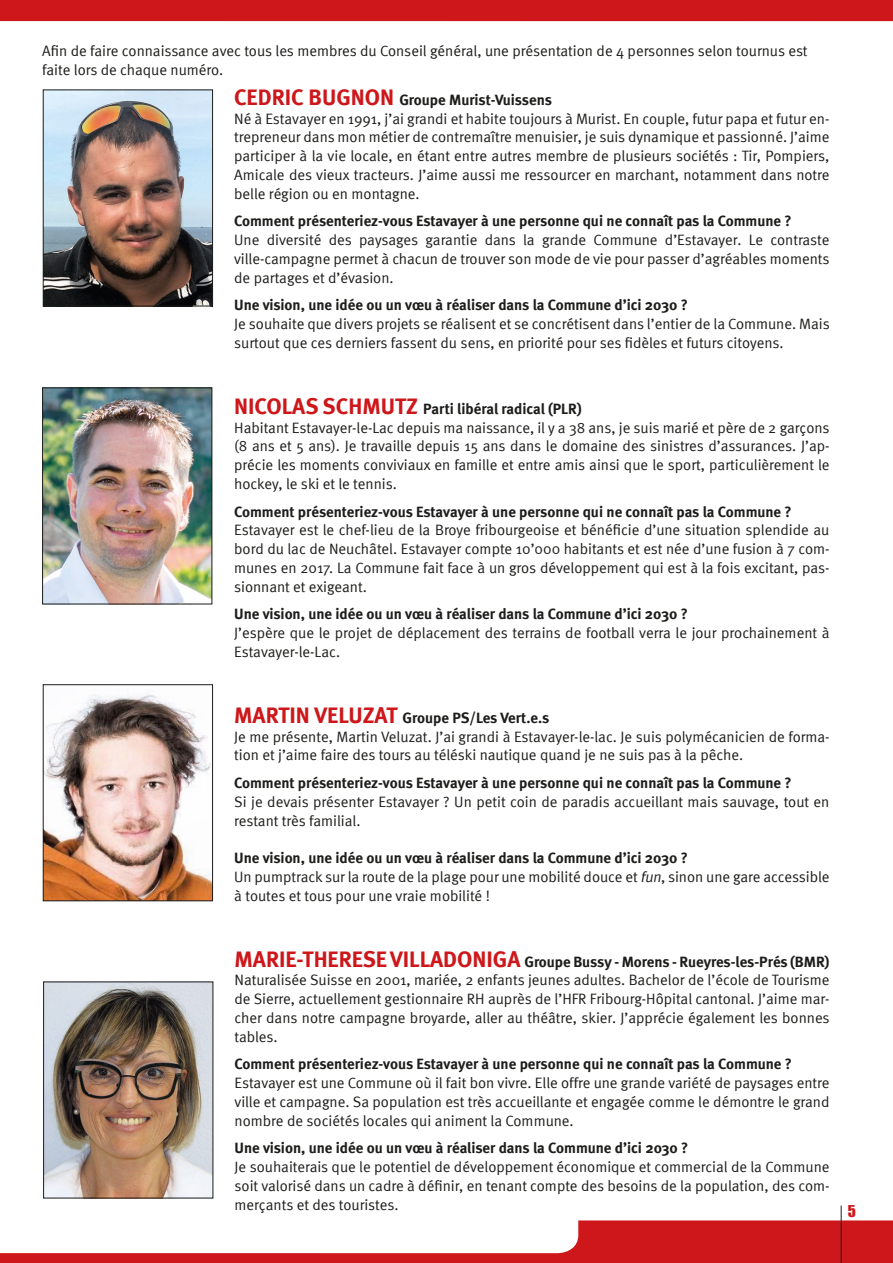
<style>
.page{position:relative;width:893px;height:1263px;background:#fff}
.page>*{position:absolute;margin:0;border:0;box-sizing:border-box;transform-origin:0 0}
.t1{font:15px/18.8px "Meta Normal";color:#1d1d1b;text-align:justify}
.t2{font:700 15px "Meta";color:#1d1d1b}
.t3{font:15px "Impact";color:#cd171a}
.s1{font-size:22.5px;color:#cd171a}
.s2{font-style:italic}
</style>
<div class="page">
<img style="left:45px;top:92px;width:166px;height:212px">
<div style="left:43px;top:90px;width:170px;height:216px;border:1px solid #1d1d1b"></div>
<img style="left:44px;top:389px;width:166px;height:213px">
<div style="left:42px;top:387px;width:170px;height:217px;border:1px solid #1d1d1b"></div>
<div style="left:0;top:0;width:893px;height:22px;background:#cd171a"></div>
<svg style="left:0;top:1220px;width:893px;height:43px"></svg>
<hr style="left:841px;top:1205px;width:1px;height:58px;background:#1d1d1b">
<img style="left:45px;top:983px;width:166px;height:213px">
<img style="left:45px;top:694px;width:166px;height:205px">
<div style="left:43px;top:684px;width:170px;height:217px;border:1px solid #1d1d1b"></div>
<p class="t1" style="left:42px;top:41px;width:767px">Afin de faire connaissance avec tous les membres du Conseil général, une présentation de 4 personnes selon tournus est faite lors de chaque numéro.</p>
<p class="t2" style="left:234px;top:91px;width:319px"><span class="s1">CEDRIC BUGNON</span> Groupe Murist-Vuissens</p>
<p class="t1" style="left:234px;top:109px;width:597px">Né à Estavayer en 1991, j’ai grandi et habite toujours à Murist. En couple, futur papa et futur en&shy;trepreneur dans mon métier de contremaître menuisier, je suis dynamique et passionné. J’aime participer à la vie locale, en étant entre autres membre de plusieurs sociétés : Tir, Pompiers, Amicale des vieux tracteurs. J’aime aussi me ressourcer en marchant, notamment dans notre belle région ou en montagne.</p>
<p class="t2" style="left:234px;top:212px;width:559px">Comment présenteriez-vous Estavayer à une personne qui ne connaît pas la Commune ?</p>
<p class="t1" style="left:234px;top:230px;width:597px">Une diversité des paysages garantie dans la grande Commune d’Estavayer. Le contraste ville-campagne permet à chacun de trouver son mode de vie pour passer d’agréables moments de partages et d’évasion.</p>
<p class="t2" style="left:234px;top:296px;width:455px">Une vision, une idée ou un vœu à réaliser dans la Commune d’ici 2030 ?</p>
<p class="t1" style="left:234px;top:314px;width:597px">Je souhaite que divers projets se réalisent et se concrétisent dans l’entier de la Commune. Mais surtout que ces derniers fassent du sens, en priorité pour ses fidèles et futurs citoyens.</p>
<p class="t2" style="left:234px;top:400px;width:349px"><span class="s1">NICOLAS SCHMUTZ</span> Parti libéral radical (PLR)</p>
<p class="t1" style="left:234px;top:418px;width:597px">Habitant Estavayer-le-Lac depuis ma naissance, il y a 38 ans, je suis marié et père de 2 garçons (8 ans et 5 ans). Je travaille depuis 15 ans dans le domaine des sinistres d’assurances. J’ap&shy;précie les moments conviviaux en famille et entre amis ainsi que le sport, particulièrement le hockey, le ski et le tennis.</p>
<p class="t2" style="left:234px;top:502px;width:559px">Comment présenteriez-vous Estavayer à une personne qui ne connaît pas la Commune ?</p>
<p class="t1" style="left:234px;top:520px;width:597px">Estavayer est le chef-lieu de la Broye fribourgeoise et bénéficie d’une situation splendide au bord du lac de Neuchâtel. Estavayer compte 10’000 habitants et est née d’une fusion à 7 com&shy;munes en 2017. La Commune fait face à un gros développement qui est à la fois excitant, pas&shy;sionnant et exigeant.</p>
<p class="t2" style="left:234px;top:605px;width:455px">Une vision, une idée ou un vœu à réaliser dans la Commune d’ici 2030 ?</p>
<p class="t1" style="left:234px;top:623px;width:597px">J’espère que le projet de déplacement des terrains de football verra le jour prochainement à<br>Estavayer-le-Lac.</p>
<p class="t2" style="left:234px;top:709px;width:317px"><span class="s1">MARTIN VELUZAT</span> Groupe PS/Les Vert.e.s</p>
<p class="t1" style="left:234px;top:727px;width:597px">Je me présente, Martin Veluzat. J’ai grandi à Estavayer-le-lac. Je suis polymécanicien de forma&shy;tion et j’aime faire des tours au téléski nautique quand je ne suis pas à la pêche.</p>
<p class="t2" style="left:234px;top:774px;width:559px">Comment présenteriez-vous Estavayer à une personne qui ne connaît pas la Commune ?</p>
<p class="t1" style="left:234px;top:792px;width:597px">Si je devais présenter Estavayer ? Un petit coin de paradis accueillant mais sauvage, tout en restant très familial.</p>
<p class="t2" style="left:234px;top:849px;width:455px">Une vision, une idée ou un vœu à réaliser dans la Commune d’ici 2030 ?</p>
<p class="t1" style="left:234px;top:867px;width:597px">Un pumptrack sur la route de la plage pour une mobilité douce et <span class="s2">fun</span>, sinon une gare accessible à toutes et tous pour une vraie mobilité !</p>
<p class="t2" style="left:235px;top:952px;width:596px"><span class="s1">MARIE-THERESE VILLADONIGA</span> Groupe Bussy - Morens - Rueyres-les-Prés (BMR)</p>
<p class="t1" style="left:235px;top:970px;width:597px">Naturalisée Suisse en 2001, mariée, 2 enfants jeunes adultes. Bachelor de l’école de Tourisme de Sierre, actuellement gestionnaire RH auprès de l’HFR Fribourg-Hôpital cantonal. J’aime mar&shy;cher dans notre campagne broyarde, aller au théâtre, skier. J’apprécie également les bonnes tables.</p>
<p class="t2" style="left:235px;top:1055px;width:559px">Comment présenteriez-vous Estavayer à une personne qui ne connaît pas la Commune ?</p>
<p class="t1" style="left:235px;top:1073px;width:596px">Estavayer est une Commune où il fait bon vivre. Elle offre une grande variété de paysages entre ville et campagne. Sa population est très accueillante et engagée comme le démontre le grand nombre de sociétés locales qui animent la Commune.</p>
<p class="t2" style="left:235px;top:1139px;width:455px">Une vision, une idée ou un vœu à réaliser dans la Commune d’ici 2030 ?</p>
<p class="t1" style="left:235px;top:1157px;width:596px">Je souhaiterais que le potentiel de développement économique et commercial de la Commune soit valorisé dans un cadre à définir, en tenant compte des besoins de la population, des com&shy;merçants et des touristes.</p>
<p class="t3" style="left:848px;top:1200px;width:10px">5</p>
</div>
